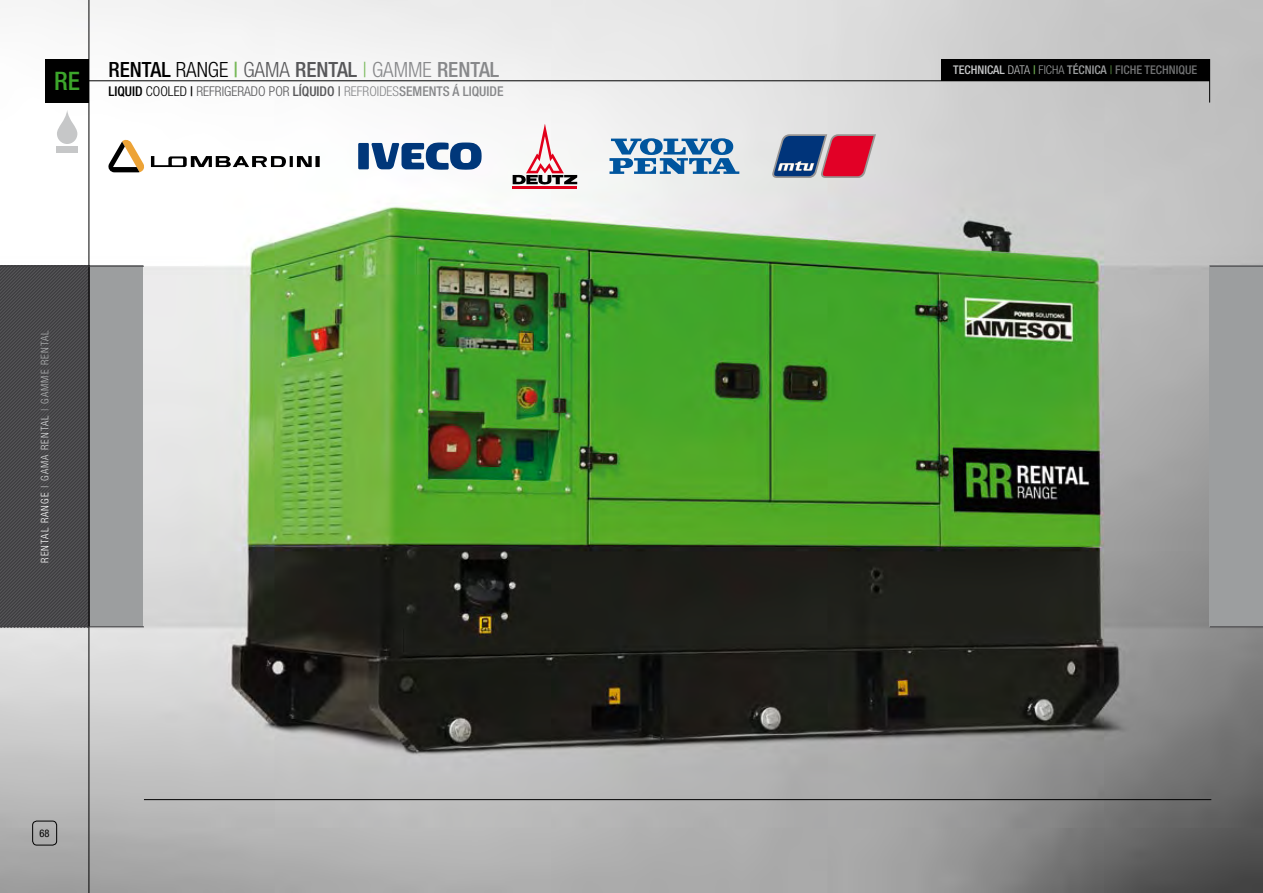
<style>
.page{position:relative;width:1263px;height:893px;background:#fff}
.page>*{position:absolute;margin:0;border:0;box-sizing:border-box;transform-origin:0 0}
.t1{font:500 condensed 25.5px "Helvetica Neue LT Std";color:#3ca52b}
.t2{font:500 condensed 21px "Helvetica Neue LT Std";color:#000}
.t3{font:500 condensed 13.5px "Helvetica Neue LT Std";color:#87888a}
.t4{font:500 condensed 12px "Helvetica Neue LT Std";color:#707172}
.t5{font:300 condensed 10.5px "Helvetica Neue LT Std";letter-spacing:.1em;color:#b1b3b4}
.t6{font:condensed 10.5px "Helvetica Neue LT Std";color:#000}
.s1{font-weight:300}
.s2{color:#75b756}
.s3{font-weight:300;color:#58585a}
.s4{color:#58585a}
.s5{font-weight:300;color:#75b756}
.s6{font-weight:300;color:#87888a}
.s7{color:#87888a}
.s8{color:#000}
.s9{font-weight:300;color:#000}
.s10{color:#fff}
.s11{color:#d9dadb}
.s12{color:#c6c7c8}
.s13{font-weight:300;color:#c6c7c8}
.s14{font-weight:300;color:#9c9e9f}
.s15{color:#9c9e9f}
</style>
<div class="page">
<img style="left:0;top:0;width:1263px;height:893px">
<div style="left:89px;top:266px;width:53px;height:361px;background:#9c9e9f"></div>
<div style="left:1210px;top:266px;width:53px;height:361px;background:#9c9e9f"></div>
<svg style="left:0;top:267px;width:89px;height:359px;background:#48474a"></svg>
<div style="left:32px;top:821px;width:25px;height:24px;border:1px solid #000;border-radius:4px"></div>
<div style="left:45px;top:59px;width:44px;height:44px;background:#000"></div>
<hr style="left:1209px;top:59px;width:1px;height:44px;background:#000">
<hr style="left:89px;top:81px;width:1120px;height:1px;background:#000">
<hr style="left:144px;top:799px;width:1067px;height:1px;background:#000">
<svg style="left:107px;top:139px;width:38px;height:33px"></svg>
<svg style="left:151px;top:156px;width:169px;height:11px"></svg>
<svg style="left:371px;top:143px;width:111px;height:27px"></svg>
<div style="left:358px;top:143px;width:11px;height:26px;background:#00377a"></div>
<svg style="left:513px;top:124px;width:64px;height:61px"></svg>
<hr style="left:513px;top:186px;width:64px;height:2px;background:#e2001a">
<svg style="left:609px;top:138px;width:130px;height:36px"></svg>
<svg style="left:771px;top:134px;width:105px;height:44px;background:#935476"></svg>
<svg style="left:57px;top:110px;width:20px;height:34px"></svg>
<div style="left:56px;top:147px;width:22px;height:6px;background:#c6c7c8"></div>
<div style="left:941px;top:59px;width:268px;height:22px;background:#000"></div>
<hr style="left:89px;top:0;width:1px;height:893px;background:#000">
<hr style="left:0;top:266px;width:144px;height:1px;background:#3e3d40">
<hr style="left:0;top:626px;width:144px;height:1px;background:#3e3d40">
<hr style="left:1210px;top:266px;width:53px;height:1px;background:#3e3d40">
<hr style="left:1210px;top:626px;width:53px;height:1px;background:#3e3d40">
<h1 class="t1" style="left:54px;top:66px;width:27px">RE</h1>
<h2 class="t2" style="left:108px;top:57px;width:392px">RENTAL <span class="s1">RANGE</span> <span class="s2">|</span> <span class="s3">GAMA</span> <span class="s4">RENTAL</span> <span class="s5">|</span> <span class="s6">GAMME</span> <span class="s7">RENTAL</span></h2>
<p class="t3" style="left:108px;top:84px;width:397px"><span class="s8">LIQUID</span> <span class="s9">COOLED</span> <span class="s8">|</span> <span class="s3">REFRIGERADO POR</span> <span class="s4">LÍQUIDO</span> <span class="s9">|</span> <span class="s1">REFROIDES</span>SEMENTS Á LIQUIDE</p>
<p class="t5" style="left:39px;top:563px;width:234px;rotate:-90deg"><span class="s10">RENTAL RANGE</span> <span class="s11">| GAMA RENTAL</span> | GAMME RENTAL</p>
<p class="t6" style="left:40px;top:827px;width:12px">68</p>
<p class="t4" style="left:953px;top:63px;width:245px"><span class="s12">TECHNICAL</span> <span class="s13">DATA</span> <span class="s2">|</span> <span class="s14">FICHA</span> <span class="s15">TÉCNICA</span> <span class="s5">|</span> FICHE TECHNIQUE</p>
</div>
